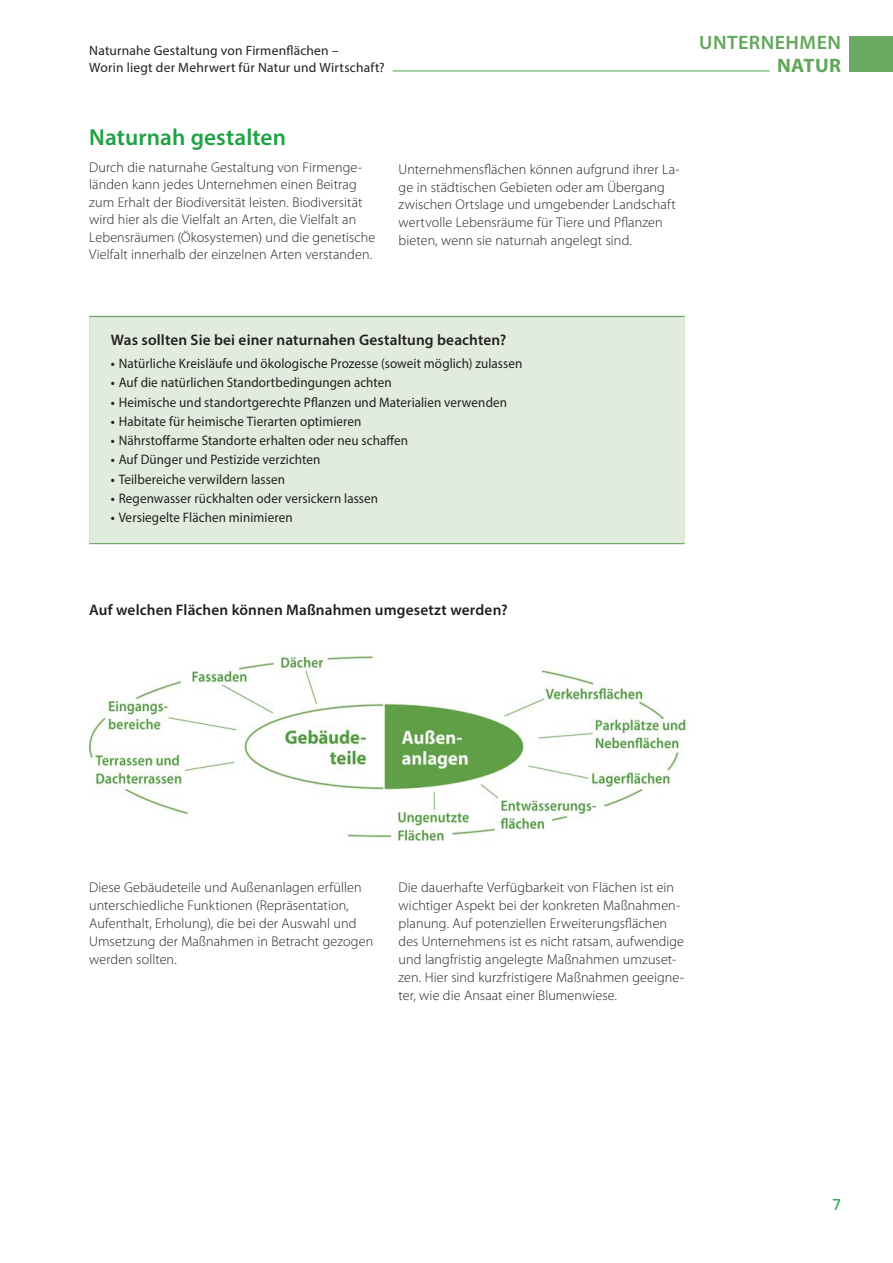
<style>
.page{position:relative;width:893px;height:1263px;background:#fff}
.page>*{position:absolute;margin:0;border:0;box-sizing:border-box;transform-origin:0 0}
.H5__Kol_Titel_1{font:600 23.25px "Myriad Pro";letter-spacing:.005em;color:#1fa245}
.t1{font:600 19.5px "Myriad Pro";letter-spacing:.025em;color:#61a75b}
.t2{font:700 19.5px "Myriad Pro";letter-spacing:.02em;color:#61a75b}
.t3{font:15.75px "Univers";color:#1fa245}
.H6__Kol_Titel_2{font:600 15.3px "Myriad Pro";letter-spacing:.01em;color:#231f20}
.P1__Fließtext_2Sp{font:300 14.1px/18px "Myriad Pro";letter-spacing:.005em;color:#231f20}
.P2__Zusammenfassung{font:13.8px "Myriad Pro";letter-spacing:.005em;color:#231f20;scale:.95 1}
.t4{font:13.5px/16.8px "Myriad Pro";letter-spacing:.015em;color:#231f20}
.s1{font-weight:600}
</style>
<div class="page">
<div style="left:90px;top:316px;width:594px;height:227px;background:#e2ecde"></div>
<hr style="left:89px;top:316px;width:596px;height:1px;background:#6aaa63">
<hr style="left:89px;top:543px;width:596px;height:1px;background:#6aaa63">
<hr style="left:393px;top:70px;width:377px;height:1px;background:#61a75b">
<div style="left:850px;top:36px;width:43px;height:35px;background:#6aaa63"></div>
<img style="left:89px;top:656px;width:599px;height:186px">
<p class="t4" style="left:89px;top:41px;width:297px">Naturnahe Gestaltung von Firmenflächen –<br>Worin liegt der Mehrwert für Natur und Wirtschaft?</p>
<h2 class="t1" style="left:699px;top:30px;width:143px">UNTERNEHMEN</h2>
<h2 class="t2" style="left:777px;top:52px;width:66px">NATUR</h2>
<h5 class="H5__Kol_Titel_1" style="left:89px;top:122px;width:198px">Naturnah gestalten</h5>
<p class="P1__Fließtext_2Sp" style="left:89px;top:158px;width:287px;line-height:17.5px">Durch die naturnahe Gestaltung von Firmenge&shy;länden kann jedes Unternehmen einen Beitrag zum Erhalt der Biodiversität leisten. Biodiversität wird hier als die Vielfalt an Arten, die Vielfalt an Lebensräumen (Ökosystemen) und die genetische Vielfalt innerhalb der einzelnen Arten verstanden.</p>
<p class="P1__Fließtext_2Sp" style="left:399px;top:161px;width:282px;line-height:17.5px">Unternehmensflächen können aufgrund ihrer La&shy;ge in städtischen Gebieten oder am Übergang zwischen Ortslage und umgebender Landschaft wertvolle Lebensräume für Tiere und Pflanzen bieten, wenn sie naturnah angelegt sind.</p>
<h6 class="H6__Kol_Titel_2" style="left:111px;top:330px;width:397px">Was sollten Sie bei einer naturnahen Gestaltung beachten?</h6>
<p class="P2__Zusammenfassung" style="left:111px;top:355px;width:435px"><span class="s1">•</span> Natürliche Kreisläufe und ökologische Prozesse (soweit möglich) zulassen</p>
<p class="P2__Zusammenfassung" style="left:111px;top:374px;width:297px"><span class="s1">•</span> Auf die natürlichen Standortbedingungen achten</p>
<p class="P2__Zusammenfassung" style="left:111px;top:393px;width:419px"><span class="s1">•</span> Heimische und standortgerechte Pflanzen und Materialien verwenden</p>
<p class="P2__Zusammenfassung" style="left:111px;top:413px;width:265px"><span class="s1">•</span> Habitate für heimische Tierarten optimieren</p>
<p class="P2__Zusammenfassung" style="left:111px;top:432px;width:315px"><span class="s1">•</span> Nährstoffarme Standorte erhalten oder neu schaffen</p>
<p class="P2__Zusammenfassung" style="left:111px;top:451px;width:222px"><span class="s1">•</span> Auf Dünger und Pestizide verzichten</p>
<p class="P2__Zusammenfassung" style="left:111px;top:470px;width:185px"><span class="s1">•</span> Teilbereiche verwildern lassen</p>
<p class="P2__Zusammenfassung" style="left:111px;top:490px;width:283px"><span class="s1">•</span> Regenwasser rückhalten oder versickern lassen</p>
<p class="P2__Zusammenfassung" style="left:111px;top:509px;width:193px"><span class="s1">•</span> Versiegelte Flächen minimieren</p>
<h6 class="H6__Kol_Titel_2" style="left:89px;top:600px;width:420px">Auf welchen Flächen können Maßnahmen umgesetzt werden?</h6>
<p class="P1__Fließtext_2Sp" style="left:89px;top:879px;width:285px">Diese Gebäudeteile und Außenanlagen erfüllen unterschiedliche Funktionen (Repräsentation, Aufenthalt, Erholung), die bei der Auswahl und Umsetzung der Maßnahmen in Betracht gezogen werden sollten.</p>
<p class="P1__Fließtext_2Sp" style="left:399px;top:879px;width:287px">Die dauerhafte Verfügbarkeit von Flächen ist ein wichtiger Aspekt bei der konkreten Maßnahmen&shy;planung. Auf potenziellen Erweiterungsflächen des Unternehmens ist es nicht ratsam, aufwendige und langfristig angelegte Maßnahmen umzuset&shy;zen. Hier sind kurzfristigere Maßnahmen geeigne&shy;ter, wie die Ansaat einer Blumenwiese.</p>
<p class="t3" style="left:832px;top:1195px;width:10px">7</p>
</div>
